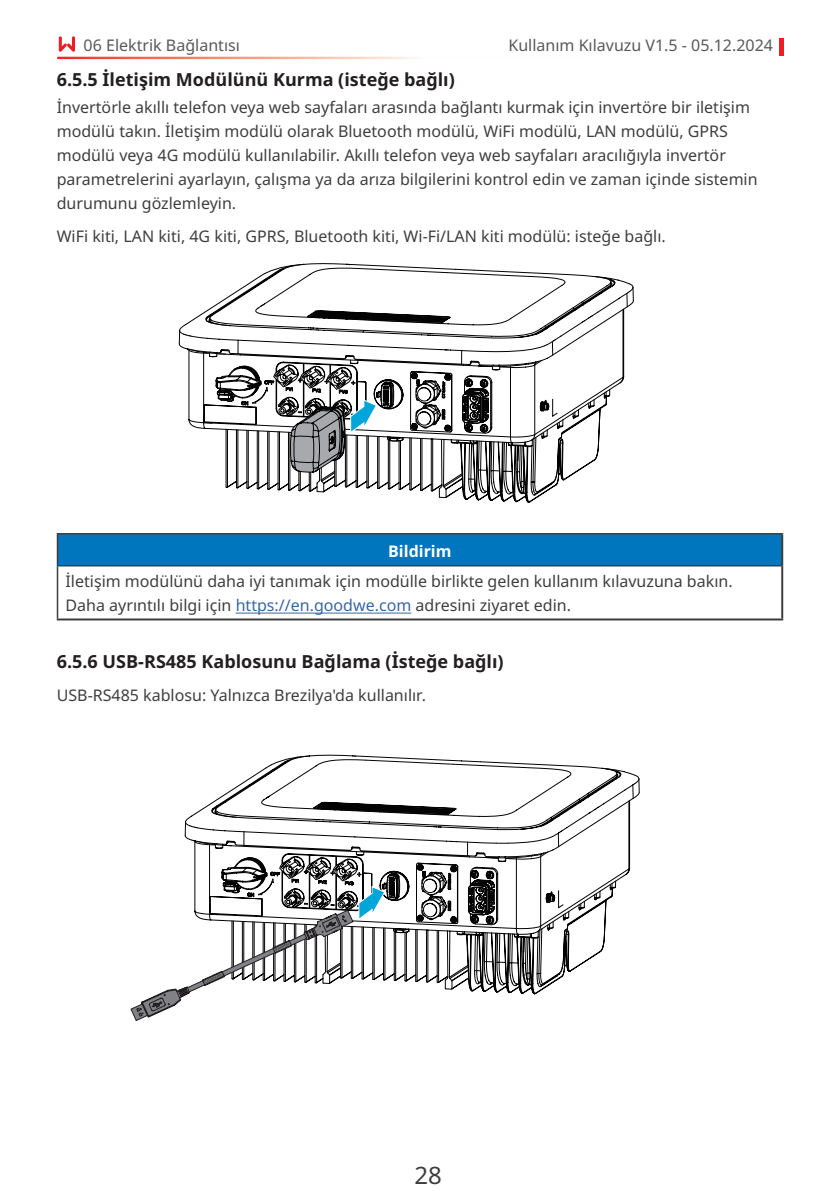
<style>
.page{position:relative;width:840px;height:1191px;background:#fff}
.page>*{position:absolute;margin:0;border:0;box-sizing:border-box;transform-origin:0 0}
.t1{font:24px "Noto Sans";color:#3e3e3f}
.三级标题{font:700 18px "Noto Sans";color:#231f20}
.章{font:16px/24px "Noto Sans";color:#3e3e3f}
.t2{font:16px "Noto Sans";color:#57585a}
.t3{font:700 16px "Noto Sans";color:#fff}
.s1{color:#3667a4}
</style>
<div class="page">
<svg style="left:779px;top:38px;width:3px;height:18px"></svg>
<svg style="left:59px;top:36px;width:16px;height:16px"></svg>
<div style="left:57px;top:534px;width:724px;height:32px;background:#0076be"></div>
<hr style="left:57px;top:533px;width:725px;height:1px;background:#3e3e3f">
<hr style="left:57px;top:534px;width:1px;height:31px;background:#3e3e3f">
<hr style="left:57px;top:565px;width:723px;height:1px;background:#3e3e3f">
<hr style="left:57px;top:566px;width:1px;height:52px;background:#3e3e3f">
<hr style="left:780px;top:534px;width:2px;height:32px;background:#3e3e3f">
<hr style="left:780px;top:566px;width:2px;height:52px;background:#3e3e3f">
<hr style="left:57px;top:618px;width:725px;height:2px;background:#3e3e3f">
<hr style="left:235px;top:612px;width:176px;height:1px;background:#3667a4">
<svg style="left:178px;top:263px;width:438px;height:87px"></svg>
<svg style="left:187px;top:286px;width:446px;height:143px"></svg>
<svg style="left:202px;top:269px;width:408px;height:234px"></svg>
<svg style="left:283px;top:755px;width:339px;height:23px"></svg>
<svg style="left:616px;top:778px;width:23px;height:108px"></svg>
<svg style="left:130px;top:760px;width:486px;height:261px"></svg>
<p class="t2" style="left:84px;top:34px;width:158px">06 Elektrik Bağlantısı</p>
<p class="三级标题" style="left:57px;top:67px;width:399px">6.5.5 İletişim Modülünü Kurma (isteğe bağlı)</p>
<p class="t2" style="left:508px;top:34px;width:266px">Kullanım Kılavuzu V1.5 - 05.12.2024</p>
<p class="章" style="left:57px;top:96px;width:702px">İnvertörle akıllı telefon veya web sayfaları arasında bağlantı kurmak için invertöre bir iletişim modülü takın. İletişim modülü olarak Bluetooth modülü, WiFi modülü, LAN modülü, GPRS modülü veya 4G modülü kullanılabilir. Akıllı telefon veya web sayfaları aracılığıyla invertör parametrelerini ayarlayın, çalışma ya da arıza bilgilerini kontrol edin ve zaman içinde sistemin durumunu gözlemleyin.</p>
<p class="章" style="left:57px;top:224px;width:610px">WiFi kiti, LAN kiti, 4G kiti, GPRS, Bluetooth kiti, Wi-Fi/LAN kiti modülü: isteğe bağlı.</p>
<p class="t3" style="left:388px;top:539px;width:65px">Bildirim</p>
<p class="章" style="left:65px;top:570px;width:668px">İletişim modülünü daha iyi tanımak için modülle birlikte gelen kullanım kılavuzuna bakın.<br>Daha ayrıntılı bilgi için <span class="s1">https://en.goodwe.com</span> adresini ziyaret edin.</p>
<p class="三级标题" style="left:57px;top:648px;width:448px">6.5.6 USB-RS485 Kablosunu Bağlama (İsteğe bağlı)</p>
<p class="章" style="left:57px;top:683px;width:371px">USB-RS485 kablosu: Yalnızca Brezilya'da kullanılır.</p>
<h1 class="t1" style="left:414px;top:1157px;width:29px">28</h1>
</div>
